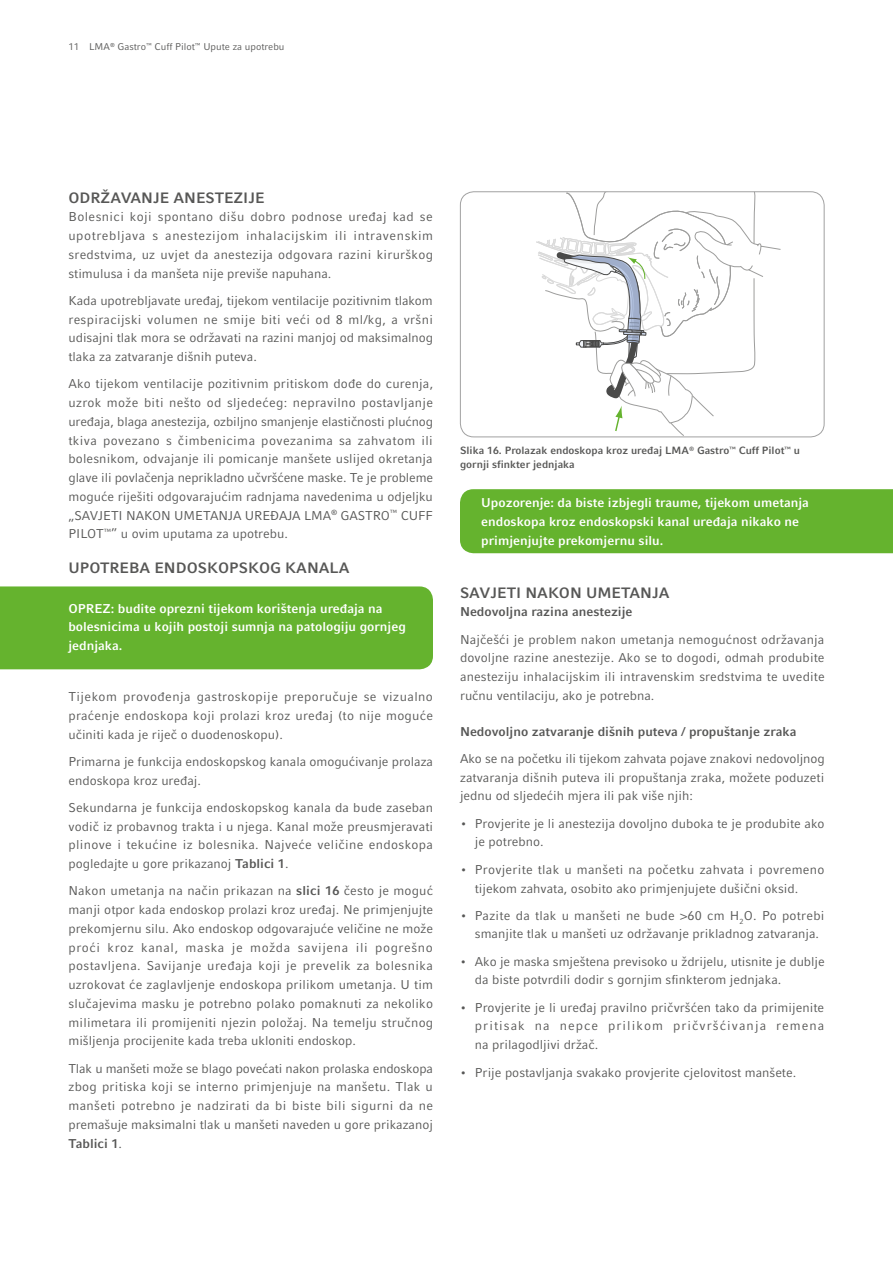
<style>
.page{position:relative;width:893px;height:1263px;background:#fff}
.page>*{position:absolute;margin:0;border:0;box-sizing:border-box;transform-origin:0 0}
.t1{font:700 15px "Compatil Fact LT Pro";color:#575756}
.t2{font:12.75px/18.8px "Compatil Fact LT Pro";color:#575756;text-align:justify}
.t3{font:700 12.75px/18.8px "Compatil Fact LT Pro";color:#fff}
.t4{font:12.75px/18.8px "Compatil Fact LT Pro";letter-spacing:.02em;color:#575756}
.t5{font:700 12.75px "Compatil Fact LT Pro";color:#575756}
.t6{font:700 10.5px/13.5px "Compatil Fact LT Pro";color:#575756}
.t7{font:9.75px "Compatil Fact LT Pro";color:#575756}
.s1{font-weight:700}
</style>
<div class="page">
<div style="left:0;top:586px;width:433px;height:83px;background:#65b32e"></div>
<div style="left:460px;top:489px;width:433px;height:64px;background:#65b32e"></div>
<svg style="left:536px;top:193px;width:245px;height:242px"></svg>
<div style="left:460px;top:191px;width:364px;height:246px;border:1px solid #a1a1a1;border-radius:14px"></div>
<p class="t7" style="left:68px;top:41px;width:218px">11 LMA<sup>®</sup> Gastro<sup>™</sup> Cuff Pilot<sup>™</sup> Upute za upotrebu</p>
<p class="t1" style="left:68px;top:188px;width:198px">ODRŽAVANJE ANESTEZIJE</p>
<p class="t2" style="left:68px;top:208px;width:366px">Bolesnici koji spontano dišu dobro podnose uređaj kad se upotrebljava s anestezijom inhalacijskim ili intravenskim sredstvima, uz uvjet da anestezija odgovara razini kirurškog stimulusa i da manšeta nije previše napuhana.</p>
<p class="t2" style="left:68px;top:291px;width:366px">Kada upotrebljavate uređaj, tijekom ventilacije pozitivnim tlakom respiracijski volumen ne smije biti veći od 8 ml/kg, a vršni udisajni tlak mora se održavati na razini manjoj od maksimalnog tlaka za zatvaranje dišnih puteva.</p>
<p class="t2" style="left:68px;top:375px;width:366px">Ako tijekom ventilacije pozitivnim pritiskom dođe do curenja, uzrok može biti nešto od sljedećeg: nepravilno postavljanje uređaja, blaga anestezija, ozbiljno smanjenje elastičnosti plućnog tkiva povezano s čimbenicima povezanima sa zahvatom ili bolesnikom, odvajanje ili pomicanje manšete uslijed okretanja glave ili povlačenja neprikladno učvršćene maske. Te je probleme moguće riješiti odgovarajućim radnjama navedenima u odjeljku „SAVJETI NAKON UMETANJA UREĐAJA LMA<sup>®</sup> GASTRO<sup>™</sup> CUFF PILOT<sup>™</sup>” u ovim uputama za upotrebu.</p>
<p class="t1" style="left:68px;top:559px;width:283px">UPOTREBA ENDOSKOPSKOG KANALA</p>
<p class="t3" style="left:68px;top:599px;width:339px">OPREZ: budite oprezni tijekom korištenja uređaja na bolesnicima u kojih postoji sumnja na patologiju gornjeg jednjaka.</p>
<p class="t2" style="left:68px;top:687px;width:366px">Tijekom provođenja gastroskopije preporučuje se vizualno praćenje endoskopa koji prolazi kroz uređaj (to nije moguće učiniti kada je riječ o duodenoskopu).</p>
<p class="t2" style="left:68px;top:752px;width:366px">Primarna je funkcija endoskopskog kanala omogućivanje prolaza endoskopa kroz uređaj.</p>
<p class="t2" style="left:68px;top:798px;width:366px">Sekundarna je funkcija endoskopskog kanala da bude zaseban vodič iz probavnog trakta i u njega. Kanal može preusmjeravati plinove i tekućine iz bolesnika. Najveće veličine endoskopa pogledajte u gore prikazanoj <span class="s1">Tablici 1</span>.</p>
<p class="t2" style="left:68px;top:881px;width:366px">Nakon umetanja na način prikazan na <span class="s1">slici 16</span> često je moguć manji otpor kada endoskop prolazi kroz uređaj. Ne primjenjujte prekomjernu silu. Ako endoskop odgovarajuće veličine ne može proći kroz kanal, maska je možda savijena ili pogrešno postavljena. Savijanje uređaja koji je prevelik za bolesnika uzrokovat će zaglavljenje endoskopa prilikom umetanja. U tim slučajevima masku je potrebno polako pomaknuti za nekoliko milimetara ili promijeniti njezin položaj. Na temelju stručnog mišljenja procijenite kada treba ukloniti endoskop.</p>
<p class="t2" style="left:68px;top:1059px;width:366px">Tlak u manšeti može se blago povećati nakon prolaska endoskopa zbog pritiska koji se interno primjenjuje na manšetu. Tlak u manšeti potrebno je nadzirati da bi biste bili sigurni da ne premašuje maksimalni tlak u manšeti naveden u gore prikazanoj <span class="s1">Tablici 1</span>.</p>
<p class="t6" style="left:460px;top:444px;width:341px">Slika 16. Prolazak endoskopa kroz uređaj LMA<sup>®</sup> Gastro<sup>™</sup> Cuff Pilot<sup>™</sup> u gornji sfinkter jednjaka</p>
<p class="t3" style="left:481px;top:494px;width:329px">Upozorenje: da biste izbjegli traume, tijekom umetanja endoskopa kroz endoskopski kanal uređaja nikako ne primjenjujte prekomjernu silu.</p>
<p class="t1" style="left:460px;top:583px;width:211px">SAVJETI NAKON UMETANJA</p>
<p class="t5" style="left:460px;top:604px;width:174px">Nedovoljna razina anestezije</p>
<p class="t2" style="left:460px;top:630px;width:366px">Najčešći je problem nakon umetanja nemogućnost održavanja dovoljne razine anestezije. Ako se to dogodi, odmah produbite anesteziju inhalacijskim ili intravenskim sredstvima te uvedite ručnu ventilaciju, ako je potrebna.</p>
<p class="t5" style="left:460px;top:724px;width:338px">Nedovoljno zatvaranje dišnih puteva / propuštanje zraka</p>
<p class="t2" style="left:460px;top:749px;width:366px">Ako se na početku ili tijekom zahvata pojave znakovi nedovoljnog zatvaranja dišnih puteva ili propuštanja zraka, možete poduzeti jednu od sljedećih mjera ili pak više njih:</p>
<p class="t2" style="left:475px;top:814px;width:351px;text-indent:-15px">• Provjerite je li anestezija dovoljno duboka te je produbite ako je potrebno.</p>
<p class="t4" style="left:475px;top:860px;width:351px;text-indent:-15px">• Provjerite tlak u manšeti na početku zahvata i povremeno tijekom zahvata, osobito ako primjenjujete dušični oksid.</p>
<p class="t2" style="left:475px;top:906px;width:351px;text-indent:-15px">• Pazite da tlak u manšeti ne bude &gt;60 cm H<sub>2</sub>O. Po potrebi smanjite tlak u manšeti uz održavanje prikladnog zatvaranja.</p>
<p class="t2" style="left:475px;top:952px;width:351px;text-indent:-15px">• Ako je maska smještena previsoko u ždrijelu, utisnite je dublje da biste potvrdili dodir s gornjim sfinkterom jednjaka.</p>
<p class="t2" style="left:475px;top:998px;width:351px;text-indent:-15px">• Provjerite je li uređaj pravilno pričvršćen tako da primijenite pritisak na nepce prilikom pričvršćivanja remena na prilagodljivi držač.</p>
<p class="t2" style="left:460px;top:1063px;width:338px">• Prije postavljanja svakako provjerite cjelovitost manšete.</p>
</div>
